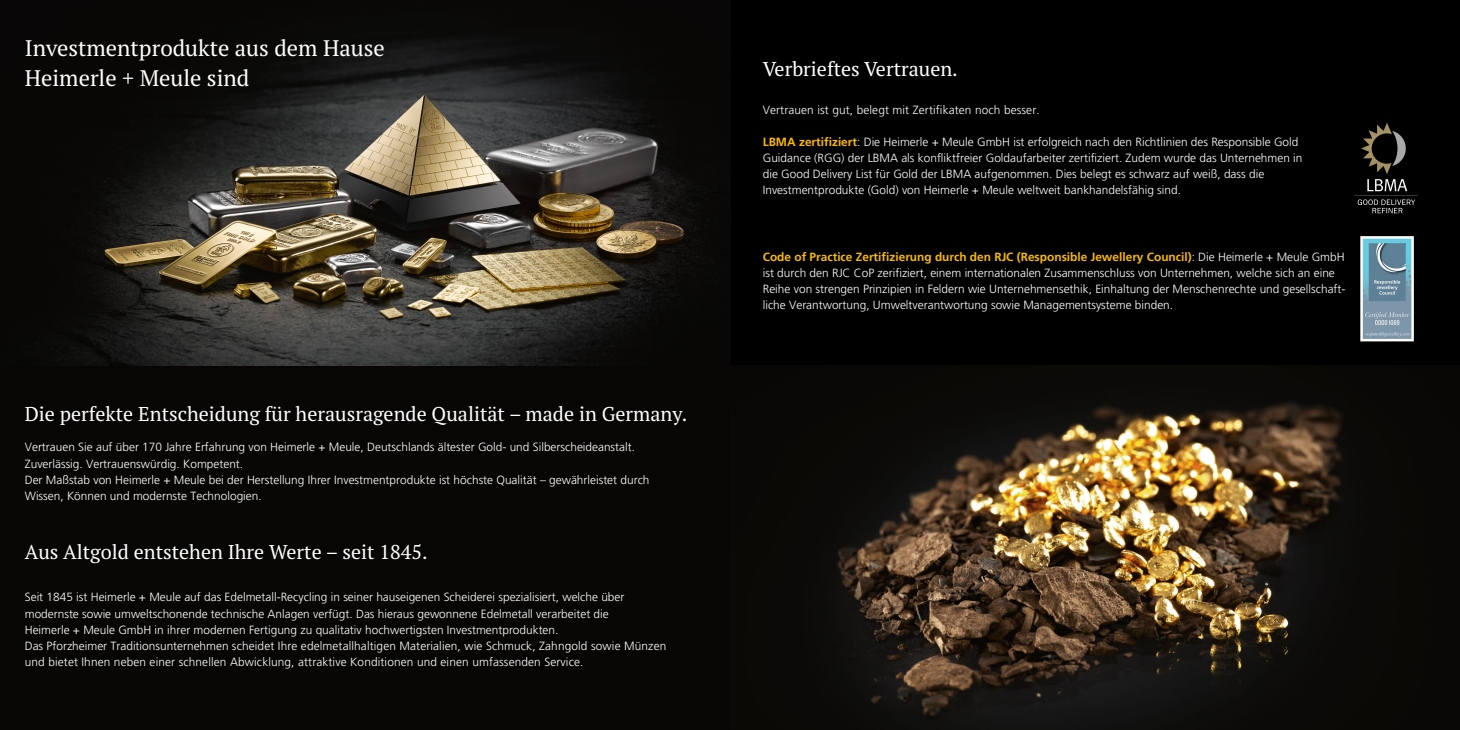
<style>
.page{position:relative;width:1460px;height:730px;background:#fff}
.page>*{position:absolute;margin:0;border:0;box-sizing:border-box;transform-origin:0 0}
.t1{font:22.5px "PT Serif";color:#fff}
.t2{font:20px "PT Serif";color:#fff}
.t3{font:300 11.88px/16.2px "Frutiger LT";color:#fff}
.s1{font-weight:700;color:#fbba00}
</style>
<div class="page">
<div style="left:730px;top:0;width:730px;height:379px;background:#000"></div>
<div style="left:0;top:351px;width:730px;height:379px;background:#070605"></div>
<img style="left:0;top:0;width:730px;height:365px">
<svg style="left:1354px;top:123px;width:63px;height:90px"></svg>
<img style="left:730px;top:365px;width:730px;height:365px">
<img style="left:1363px;top:239px;width:48px;height:99px">
<div style="left:1360px;top:236px;width:54px;height:105px;border:2px solid #fff"></div>
<p class="t1" style="left:25px;top:34px;width:361px">Investmentprodukte aus dem Hause</p>
<p class="t1" style="left:25px;top:64px;width:226px">Heimerle + Meule sind</p>
<p class="t2" style="left:25px;top:401px;width:664px">Die perfekte Entscheidung für herausragende Qualität – made in Germany.</p>
<p class="t3" style="left:25px;top:439px;width:612px">Vertrauen Sie auf über 170 Jahre Erfahrung von Heimerle + Meule, Deutschlands ältester Gold- und Silberscheideanstalt.</p>
<p class="t3" style="left:25px;top:456px;width:220px">Zuverlässig. Vertrauenswürdig. Kompetent.</p>
<p class="t3" style="left:25px;top:472px;width:626px">Der Maßstab von Heimerle + Meule bei der Herstellung Ihrer Investmentprodukte ist höchste Qualität – gewährleistet durch<br>Wissen, Können und modernste Technologien.</p>
<p class="t2" style="left:25px;top:539px;width:404px">Aus Altgold entstehen Ihre Werte – seit 1845.</p>
<p class="t3" style="left:25px;top:589px;width:601px">Seit 1845 ist Heimerle + Meule auf das Edelmetall-Recycling in seiner hauseigenen Scheiderei spezialisiert, welche über</p>
<p class="t3" style="left:25px;top:605px;width:585px">modernste sowie umweltschonende technische Anlagen verfügt. Das hieraus gewonnene Edelmetall verarbeitet die</p>
<p class="t3" style="left:25px;top:622px;width:535px">Heimerle + Meule GmbH in ihrer modernen Fertigung zu qualitativ hochwertigsten Investmentprodukten.</p>
<p class="t3" style="left:25px;top:638px;width:643px">Das Pforzheimer Traditionsunternehmen scheidet Ihre edelmetallhaltigen Materialien, wie Schmuck, Zahngold sowie Münzen und bietet Ihnen neben einer schnellen Abwicklung, attraktive Konditionen und einen umfassenden Service.</p>
<p class="t2" style="left:763px;top:56px;width:197px">Verbrieftes Vertrauen.</p>
<p class="t3" style="left:763px;top:102px;width:278px">Vertrauen ist gut, belegt mit Zertifikaten noch besser.</p>
<p class="t3" style="left:763px;top:134px;width:537px"><span class="s1">LBMA zertifiziert</span>: Die Heimerle + Meule GmbH ist erfolgreich nach den Richtlinien des Responsible Gold</p>
<p class="t3" style="left:763px;top:150px;width:541px">Guidance (RGG) der LBMA als konfliktfreier Goldaufarbeiter zertifiziert. Zudem wurde das Unternehmen in die Good Delivery List für Gold der LBMA aufgenommen. Dies belegt es schwarz auf weiß, dass die</p>
<p class="t3" style="left:763px;top:182px;width:420px">Investmentprodukte (Gold) von Heimerle + Meule weltweit bankhandelsfähig sind.</p>
<p class="t3" style="left:763px;top:248px;width:584px"><span class="s1">Code of Practice Zertifizierung durch den RJC (Responsible Jewellery Council)</span>: Die Heimerle + Meule GmbH ist durch den RJC CoP zerifiziert, einem internationalen Zusammenschluss von Unternehmen, welche sich an eine Reihe von strengen Prinzipien in Feldern wie Unternehmensethik, Einhaltung der Menschenrechte und gesellschaft&shy;liche Verantwortung, Umweltverantwortung sowie Managementsysteme binden.</p>
</div>
